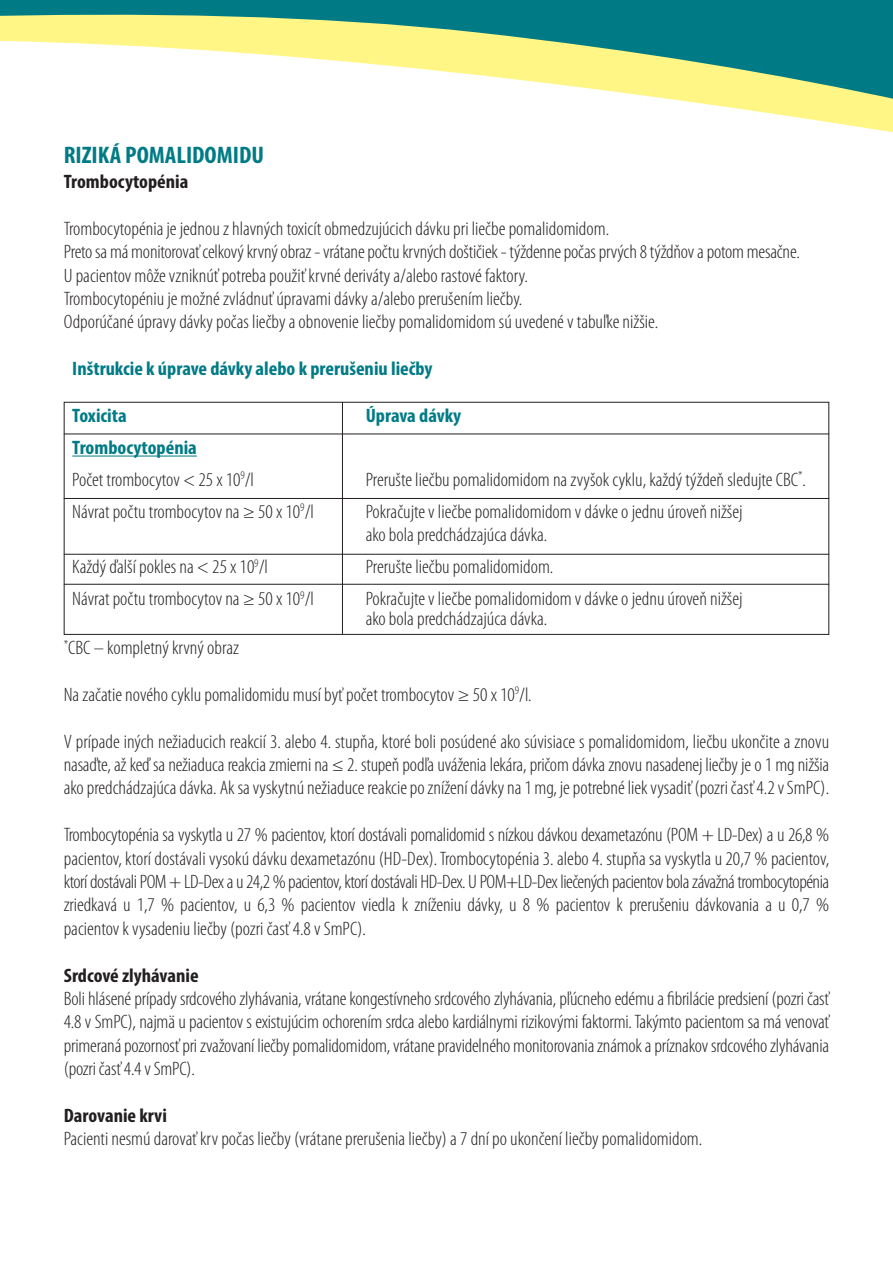
<style>
.page{position:relative;width:893px;height:1263px;background:#fff}
.page>*{position:absolute;margin:0;border:0;box-sizing:border-box;transform-origin:0 0}
.t1{font:700 condensed 24px "Myriad Pro";color:#007b85;scale:1.05 1}
.t2{font:300 condensed 19.5px/23.4px "Myriad Pro";color:#231f20;scale:1.05 1}
.t3{font:700 condensed 19.5px "Myriad Pro";color:#007b85;scale:1.05 1}
.t4{font:700 condensed 19.5px "Myriad Pro";color:#231f20;scale:1.05 1}
.s1{font-weight:700;color:#007b85}
</style>
<div class="page">
<hr style="left:72px;top:456px;width:125px;height:1px;background:#007b85">
<div style="left:64px;top:402px;width:765px;height:233px;border:1px solid #231f20"></div>
<hr style="left:342px;top:402px;width:1px;height:232px;background:#231f20">
<hr style="left:64px;top:434px;width:765px;height:1px;background:#231f20">
<hr style="left:64px;top:498px;width:765px;height:1px;background:#231f20">
<hr style="left:64px;top:554px;width:765px;height:1px;background:#231f20">
<hr style="left:64px;top:584px;width:765px;height:1px;background:#231f20">
<svg style="left:0;top:0;width:893px;height:133px"></svg>
<p class="t1" style="left:64px;top:146px;width:192px">RIZIKÁ POMALIDOMIDU</p>
<p class="t4" style="left:64px;top:175px;width:120px">Trombocytopénia</p>
<p class="t2" style="left:64px;top:218px;width:702px">Trombocytopénia je jednou z hlavných toxicít obmedzujúcich dávku pri liečbe pomalidomidom.<br>Preto sa má monitorovať celkový krvný obraz - vrátane počtu krvných doštičiek - týždenne počas prvých 8 týždňov a potom mesačne.<br>U pacientov môže vzniknúť potreba použiť krvné deriváty a/alebo rastové faktory.<br>Trombocytopéniu je možné zvládnuť úpravami dávky a/alebo prerušením liečby.<br>Odporúčané úpravy dávky počas liečby aobnovenie liečby pomalidomidom sú uvedené v tabuľke nižšie.</p>
<p class="t3" style="left:72px;top:362px;width:344px">Inštrukcie k úprave dávky alebo k prerušeniu liečby</p>
<p class="t3" style="left:72px;top:409px;width:53px">Toxicita</p>
<p class="t3" style="left:366px;top:409px;width:93px">Úprava dávky</p>
<p class="t2" style="left:72px;top:433px;width:175px;line-height:32px"><span class="s1">Trombocytopénia<br></span>Počet trombocytov &lt; 25 x 10<sup>9</sup>/l</p>
<p class="t2" style="left:366px;top:469px;width:421px">Prerušte liečbu pomalidomidom na zvyšok cyklu, každý týždeň sledujte CBC<sup>*</sup>.</p>
<p class="t2" style="left:72px;top:501px;width:232px">Návrat počtu trombocytov na ≥ 50 x 10<sup>9</sup>/l</p>
<p class="t2" style="left:366px;top:501px;width:360px">Pokračujte v liečbe pomalidomidom v dávke o jednu úroveň nižšej ako bola predchádzajúca dávka.</p>
<p class="t2" style="left:72px;top:557px;width:188px">Každý ďalší pokles na &lt; 25 x 10<sup>9</sup>/l</p>
<p class="t2" style="left:366px;top:557px;width:180px">Prerušte liečbu pomalidomidom.</p>
<p class="t2" style="left:72px;top:589px;width:232px">Návrat počtu trombocytov na ≥ 50 x 10<sup>9</sup>/l</p>
<p class="t2" style="left:366px;top:590px;width:360px;line-height:19.5px">Pokračujte v liečbe pomalidomidom v dávke o jednu úroveň nižšej ako bola predchádzajúca dávka.</p>
<p class="t2" style="left:64px;top:637px;width:168px"><sup>*</sup>CBC – kompletný krvný obraz</p>
<p class="t2" style="left:64px;top:684px;width:447px">Na začatie nového cyklu pomalidomidu musí byť počet trombocytov ≥ 50 x 10<sup>9</sup>/l.</p>
<p class="t2" style="left:64px;top:731px;width:730px;text-align:justify">V prípade iných nežiaducich reakcií 3. alebo 4. stupňa, ktoré boli posúdené ako súvisiace s pomalidomidom, liečbu ukončite a znovu nasaďte, až keď sa nežiaduca reakcia zmierni na ≤ 2. stupeň podľa uváženia lekára, pričom dávka znovu nasadenej liečby je o 1 mg nižšia ako predchádzajúca dávka. Ak sa vyskytnú nežiaduce reakcie po znížení dávky na 1 mg, je potrebné liek vysadiť (pozri časť 4.2 vSmPC).</p>
<p class="t2" style="left:64px;top:825px;width:730px;text-align:justify">Trombocytopénia sa vyskytla u 27 % pacientov, ktorí dostávali pomalidomid s nízkou dávkou dexametazónu (POM + LD-Dex) a u 26,8 % pacientov, ktorí dostávali vysokú dávku dexametazónu (HD-Dex). Trombocytopénia 3. alebo 4. stupňa sa vyskytla u 20,7 % pacientov, ktorí dostávali POM + LD-Dex a u 24,2 % pacientov, ktorí dostávali HD-Dex. U POM+LD-Dex liečených pacientov bola závažná trombocytopénia zriedkavá u 1,7 % pacientov, u 6,3 % pacientov viedla k zníženiu dávky, u 8 % pacientov k prerušeniu dávkovania a u 0,7 % pacientov k vysadeniu liečby (pozri časť 4.8 v SmPC).</p>
<p class="t4" style="left:64px;top:968px;width:130px">Srdcové zlyhávanie</p>
<p class="t2" style="left:64px;top:988px;width:730px;text-align:justify">Boli hlásené prípady srdcového zlyhávania, vrátane kongestívneho srdcového zlyhávania, pľúcneho edému a fibrilácie predsiení (pozri časť 4.8 v SmPC), najmä u pacientov s existujúcim ochorením srdca alebo kardiálnymi rizikovými faktormi. Takýmto pacientom sa má venovať primeraná pozornosť pri zvažovaní liečby pomalidomidom, vrátane pravidelného monitorovania známok a príznakov srdcového zlyhávania (pozri časť 4.4 v SmPC).</p>
<p class="t4" style="left:64px;top:1108px;width:100px">Darovanie krvi</p>
<p class="t2" style="left:64px;top:1129px;width:610px">Pacienti nesmú darovať krv počas liečby (vrátane prerušenia liečby) a 7 dní po ukončení liečby pomalidomidom.</p>
</div>
